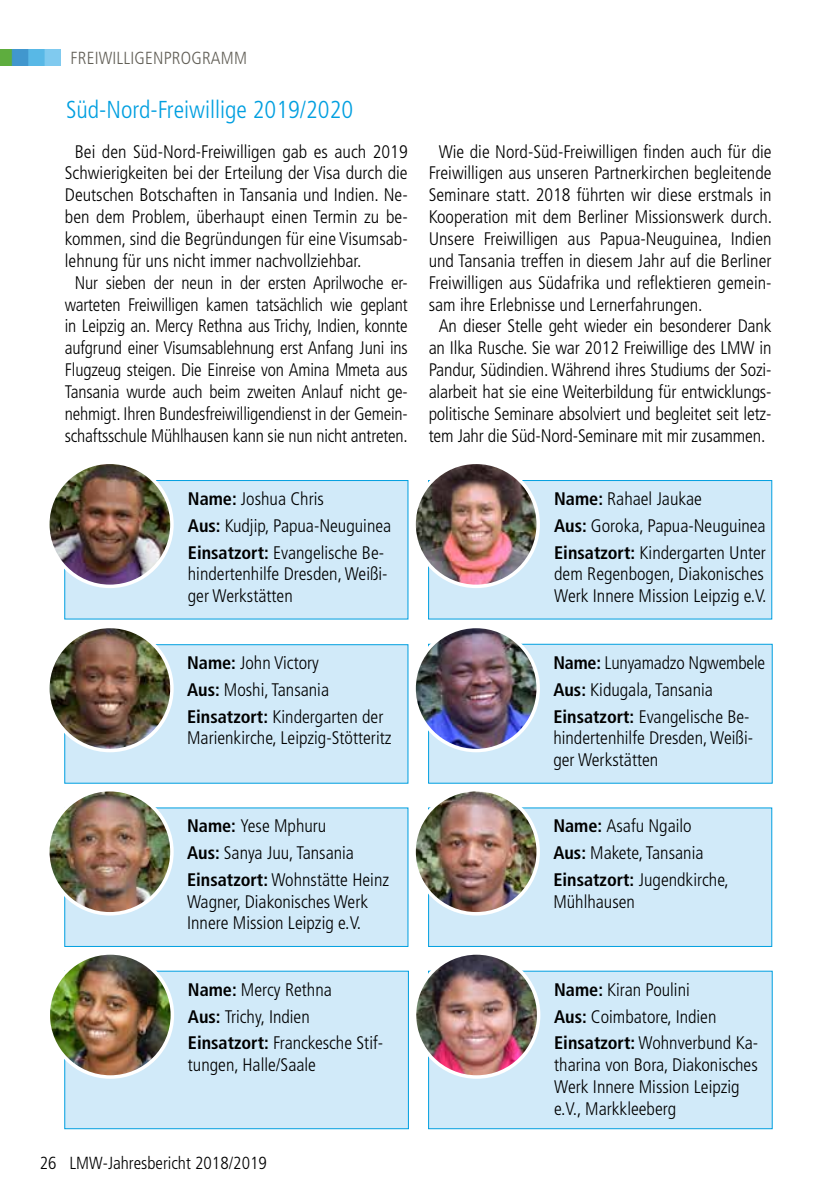
<style>
.page{position:relative;width:834px;height:1191px;background:#fff}
.page>*{position:absolute;margin:0;border:0;box-sizing:border-box;transform-origin:0 0}
.t1{font:300 condensed 24.5px "Frutiger";color:#009fe0}
.t2{font:300 condensed 18.2px/26.8px "Frutiger";color:#000}
.t3{font:300 condensed 17.5px "Frutiger";color:#000}
.t4{font:300 condensed 17.5px "Frutiger";letter-spacing:.01em;color:#625f57}
.s1{font-weight:700}
</style>
<div class="page">
<img style="left:0;top:50px;width:61px;height:15px">
<div style="left:64px;top:480px;width:344px;height:139px;background:#d1eaf9;border:1px solid #009fe0"></div>
<img style="left:48px;top:462px;width:124px;height:124px;border-radius:62px">
<div style="left:46px;top:460px;width:128px;height:128px;border:4px solid #fff;border-radius:50%"></div>
<div style="left:64px;top:644px;width:344px;height:139px;background:#d1eaf9;border:1px solid #009fe0"></div>
<img style="left:48px;top:626px;width:124px;height:124px;border-radius:62px">
<div style="left:46px;top:625px;width:128px;height:127px;border:4px solid #fff;border-radius:50%"></div>
<div style="left:64px;top:807px;width:344px;height:139px;background:#d1eaf9"></div>
<img style="left:48px;top:789px;width:124px;height:124px;border-radius:62px">
<div style="left:46px;top:788px;width:128px;height:127px;border:4px solid #fff;border-radius:50%"></div>
<div style="left:64px;top:971px;width:344px;height:158px;background:#d1eaf9;border:1px solid #009fe0"></div>
<img style="left:48px;top:953px;width:124px;height:124px;border-radius:62px">
<div style="left:46px;top:951px;width:128px;height:127px;border:4px solid #fff;border-radius:50%"></div>
<div style="left:428px;top:480px;width:343px;height:139px;background:#d1eaf9;border:1px solid #009fe0"></div>
<img style="left:414px;top:462px;width:124px;height:124px;border-radius:62px">
<div style="left:412px;top:460px;width:128px;height:128px;border:4px solid #fff;border-radius:50%"></div>
<div style="left:428px;top:644px;width:344px;height:139px;background:#d1eaf9;border:1px solid #009fe0"></div>
<img style="left:414px;top:626px;width:124px;height:124px;border-radius:62px">
<div style="left:412px;top:625px;width:128px;height:127px;border:4px solid #fff;border-radius:50%"></div>
<div style="left:428px;top:807px;width:343px;height:139px;background:#d1eaf9"></div>
<img style="left:414px;top:789px;width:124px;height:124px;border-radius:62px">
<div style="left:412px;top:788px;width:128px;height:127px;border:4px solid #fff;border-radius:50%"></div>
<div style="left:428px;top:971px;width:344px;height:158px;background:#d1eaf9;border:1px solid #009fe0"></div>
<img style="left:414px;top:953px;width:124px;height:124px;border-radius:62px">
<div style="left:412px;top:951px;width:128px;height:127px;border:4px solid #fff;border-radius:50%"></div>
<p class="t4" style="left:70px;top:48px;width:25px">Freiwilligenp</p>
<p class="t4" style="left:172px;top:48px;width:52px">rog ramm</p>
<h1 class="t1" style="left:66px;top:95px;width:288px">Süd-Nord-Freiwillige 2019/2020</h1>
<p class="t2" style="left:75px;top:138px;width:334px">Bei den Süd-Nord-Freiwilligen gab es auch 2019</p>
<p class="t2" style="left:65px;top:160px;width:344px">Schwierigkeiten bei der Erteilung der Visa durch die</p>
<p class="t2" style="left:65px;top:182px;width:344px">Deutschen Botschaften in Tansania und Indien. Ne-</p>
<p class="t2" style="left:65px;top:204px;width:344px">ben dem Problem, überhaupt einen Termin zu be-</p>
<p class="t2" style="left:65px;top:225px;width:344px">kommen, sind die Begründungen für eine Visumsab-</p>
<p class="t2" style="left:65px;top:247px;width:298px">lehnung für uns nicht immer nachvollziehbar.</p>
<p class="t2" style="left:75px;top:269px;width:334px">Nur sieben der neun in der ersten Aprilwoche er-</p>
<p class="t2" style="left:65px;top:291px;width:344px">warteten Freiwilligen kamen tatsächlich wie geplant</p>
<p class="t2" style="left:65px;top:313px;width:344px">in Leipzig an. Mercy Rethna aus Trichy, Indien, konnte</p>
<p class="t2" style="left:65px;top:335px;width:344px">aufgrund einer Visumsablehnung erst Anfang Juni ins</p>
<p class="t2" style="left:65px;top:356px;width:344px">Flugzeug steigen. Die Einreise von Amina Mmeta aus</p>
<p class="t2" style="left:65px;top:378px;width:344px">Tansania wurde auch beim zweiten Anlauf nicht ge-</p>
<p class="t2" style="left:65px;top:400px;width:344px">nehmigt. Ihren Bundesfreiwilligendienst in der Gemein-</p>
<p class="t2" style="left:65px;top:422px;width:344px">schaftsschule Mühlhausen kann sie nun nicht antreten.</p>
<p class="t2" style="left:188px;top:485px;width:205px"><span class="s1">Name:</span> Joshua Chris<br><span class="s1">Aus:</span> Kudjip, Papua-Neuguinea<br><span class="s1">Einsatzort:</span> Evangelische Be-</p>
<p class="t2" style="left:188px;top:563px;width:201px;line-height:21.9px">hindertenhilfe Dresden, Weißi&shy;ger Werkstätten</p>
<p class="t2" style="left:187px;top:649px;width:198px"><span class="s1">Name:</span> John Victory<br><span class="s1">Aus:</span> Moshi, Tansania<br><span class="s1">Einsatzort:</span> Kindergarten der</p>
<p class="t2" style="left:187px;top:725px;width:206px">Marienkirche, Leipzig-Stötteritz</p>
<p class="t2" style="left:187px;top:812px;width:203px"><span class="s1">Name:</span> Yese Mphuru<br><span class="s1">Aus:</span> Sanya Juu, Tansania<br><span class="s1">Einsatzort:</span> Wohnstätte Heinz</p>
<p class="t2" style="left:187px;top:890px;width:182px;line-height:21.9px">Wagner, Diakonisches Werk<br>Innere Mission Leipzig e.V.</p>
<p class="t2" style="left:188px;top:976px;width:197px"><span class="s1">Name:</span> Mercy Rethna<br><span class="s1">Aus:</span> Trichy, Indien<br><span class="s1">Einsatzort:</span> Franckesche Stif-</p>
<p class="t2" style="left:188px;top:1051px;width:130px">tungen, Halle/Saale</p>
<p class="t3" style="left:40px;top:1153px;width:229px">26 LMW-Jahresbericht 2018/2019</p>
<p class="t2" style="left:438px;top:138px;width:334px">Wie die Nord-Süd-Freiwilligen finden auch für die</p>
<p class="t2" style="left:428px;top:160px;width:344px">Freiwilligen aus unseren Partnerkirchen begleitende</p>
<p class="t2" style="left:428px;top:182px;width:344px">Seminare statt. 2018 führten wir diese erstmals in</p>
<p class="t2" style="left:428px;top:204px;width:345px">Kooperation mit dem Berliner Missionswerk durch.</p>
<p class="t2" style="left:428px;top:225px;width:344px">Unsere Freiwilligen aus Papua-Neuguinea, Indien</p>
<p class="t2" style="left:428px;top:247px;width:344px">und Tansania treffen in diesem Jahr auf die Berliner</p>
<p class="t2" style="left:428px;top:269px;width:344px">Freiwilligen aus Südafrika und reflektieren gemein-</p>
<p class="t2" style="left:428px;top:291px;width:275px">sam ihre Erlebnisse und Lernerfahrungen.</p>
<p class="t2" style="left:438px;top:313px;width:334px">An dieser Stelle geht wieder ein besonderer Dank</p>
<p class="t2" style="left:428px;top:335px;width:344px">an Ilka Rusche. Sie war 2012 Freiwillige des LMW in</p>
<p class="t2" style="left:428px;top:356px;width:344px">Pandur, Südindien. Während ihres Studiums der Sozi-</p>
<p class="t2" style="left:428px;top:378px;width:344px">alarbeit hat sie eine Weiterbildung für entwicklungs-</p>
<p class="t2" style="left:428px;top:400px;width:344px">politische Seminare absolviert und begleitet seit letz-</p>
<p class="t2" style="left:428px;top:422px;width:338px">tem Jahr die Süd-Nord-Seminare mit mir zusammen.</p>
<p class="t2" style="left:554px;top:485px;width:213px"><span class="s1">Name:</span> Rahael Jaukae<br><span class="s1">Aus:</span> Goroka, Papua-Neuguinea<br><span class="s1">Einsatzort:</span> Kindergarten Unter</p>
<p class="t2" style="left:554px;top:563px;width:214px;line-height:21.9px">dem Regenbogen, Diakonisches<br>Werk Innere Mission Leipzig e.V.</p>
<p class="t2" style="left:553px;top:649px;width:213px"><span class="s1">Name:</span> Lunyamadzo Ngwembele<br><span class="s1">Aus:</span> Kidugala, Tansania<br><span class="s1">Einsatzort:</span> Evangelische Be-</p>
<p class="t2" style="left:553px;top:727px;width:201px;line-height:21.9px">hindertenhilfe Dresden, Weißi&shy;ger Werkstätten</p>
<p class="t2" style="left:553px;top:812px;width:177px"><span class="s1">Name:</span> Asafu Ngailo<br><span class="s1">Aus:</span> Makete, Tansania<br><span class="s1">Einsatzort:</span> Jugendkirche,</p>
<p class="t2" style="left:553px;top:888px;width:83px">Mühlhausen</p>
<p class="t2" style="left:554px;top:976px;width:205px"><span class="s1">Name:</span> Kiran Poulini<br><span class="s1">Aus:</span> Coimbatore, Indien<br><span class="s1">Einsatzort:</span> Wohnverbund Ka-</p>
<p class="t2" style="left:554px;top:1054px;width:205px;line-height:21.9px">tharina von Bora, Diakonisches<br>Werk Innere Mission Leipzig e.V., Markkleeberg</p>
</div>
